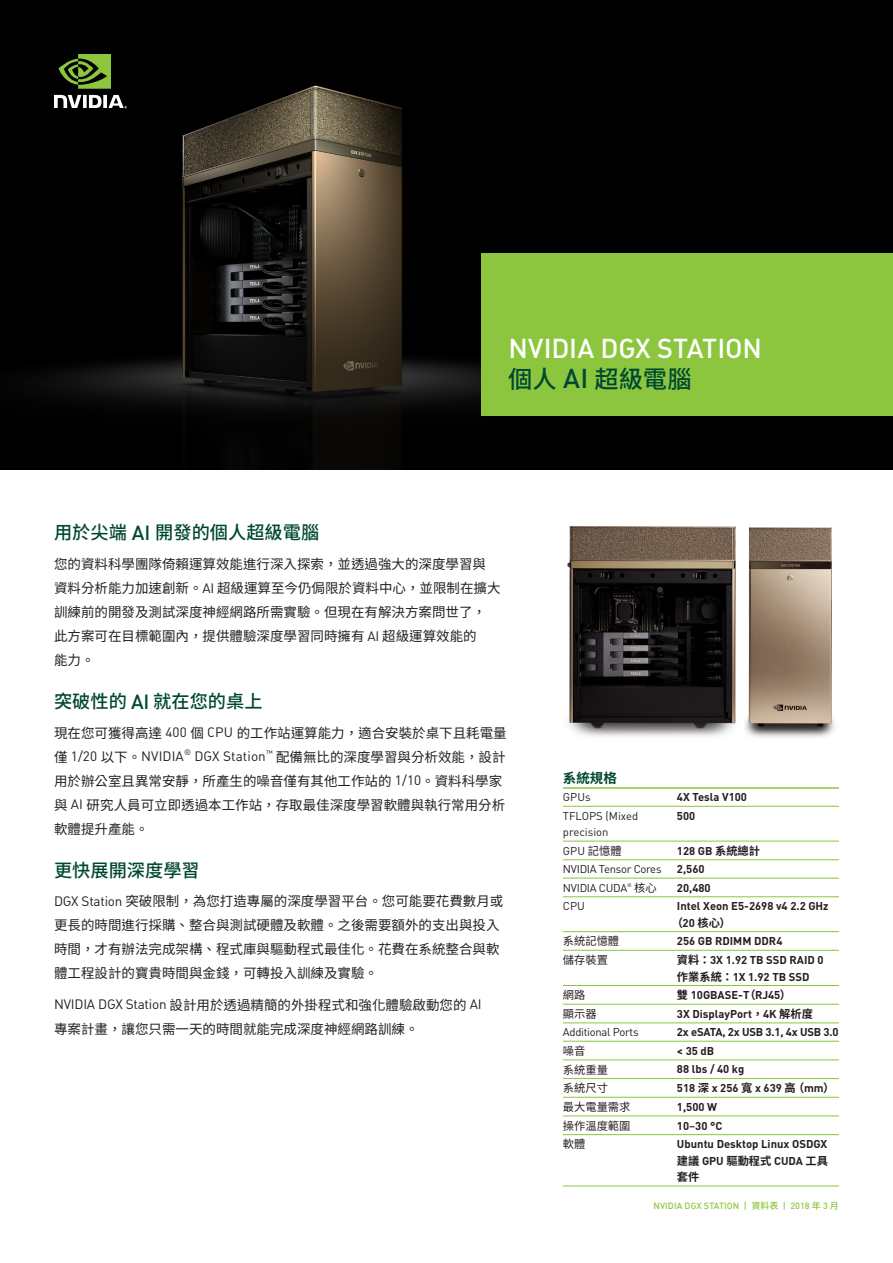
<style>
.page{position:relative;width:893px;height:1263px;background:#fff}
.page>*{position:absolute;margin:0;border:0;box-sizing:border-box;transform-origin:0 0}
.H0_Title{font:500 27px "DIN Pro";letter-spacing:-.005em;color:#fff}
.H0_Title-2{font:500 24.3px "Noto Sans CJ Ktc";letter-spacing:.005em;color:#004833}
.H2_Heading{font:500 18.15px "Noto Sans CJ Ktc";color:#004833}
.Body_Text_Spreaded_O{font:13.5px/24px "Noto Sans CJ Ktc";color:#231f20}
.Body_Text{font:13.5px/24px "Noto Sans CJ Ktc";color:#231f20}
.H5_Heading{font:700 13.5px "Noto Sans CJ Ktc";color:#004833}
.Right_Column{font:700 11.25px/16.5px "DIN Pro";color:#231f20}
.Body_Text-2{font:11.25px "DIN Pro";letter-spacing:-.025em;color:#231f20}
.Body_Text-3{font:11.25px "Noto Sans CJ Ktc";color:#231f20}
.Body_Text-4{font:11.25px/16.5px "DIN Pro";color:#231f20}
.Body_Text-5{font:11.25px "Noto Sans CJ Ktc";color:#231f20}
.t1{font:500 9px "DIN Pro";letter-spacing:.01em;color:#8bc63e}
.Body_Text_Spreaded_O-2{font:7.8px "DIN Pro";color:#231f20}
.s1{font-family:"DIN Pro";font-size:27px}
.s2{font-family:"DIN Pro";font-size:20.25px}
.s3{font-family:"DIN Pro"}
.s4{font-family:"Noto Sans CJ Ktc"}
</style>
<div class="page">
<img style="left:0;top:0;width:893px;height:469px">
<img style="left:567px;top:525px;width:169px;height:212px">
<img style="left:744px;top:527px;width:91px;height:210px">
<svg style="left:54px;top:95px;width:73px;height:13px"></svg>
<svg style="left:59px;top:54px;width:52px;height:35px;background:#507323"></svg>
<hr style="left:563px;top:859px;width:114px;height:1px;background:#8bc63e">
<hr style="left:677px;top:859px;width:162px;height:1px;background:#8bc63e">
<hr style="left:563px;top:878px;width:114px;height:1px;background:#8bc63e">
<hr style="left:677px;top:878px;width:162px;height:1px;background:#8bc63e">
<hr style="left:563px;top:896px;width:114px;height:1px;background:#8bc63e">
<hr style="left:677px;top:896px;width:162px;height:1px;background:#8bc63e">
<hr style="left:563px;top:931px;width:114px;height:1px;background:#8bc63e">
<hr style="left:677px;top:931px;width:162px;height:1px;background:#8bc63e">
<hr style="left:563px;top:950px;width:114px;height:1px;background:#8bc63e">
<hr style="left:563px;top:985px;width:114px;height:1px;background:#8bc63e">
<hr style="left:677px;top:985px;width:162px;height:1px;background:#8bc63e">
<hr style="left:563px;top:1004px;width:114px;height:1px;background:#8bc63e">
<hr style="left:677px;top:1004px;width:162px;height:1px;background:#8bc63e">
<hr style="left:563px;top:1022px;width:114px;height:1px;background:#8bc63e">
<hr style="left:677px;top:1022px;width:162px;height:1px;background:#8bc63e">
<hr style="left:563px;top:1041px;width:114px;height:1px;background:#8bc63e">
<hr style="left:677px;top:1041px;width:162px;height:1px;background:#8bc63e">
<hr style="left:563px;top:1059px;width:114px;height:1px;background:#8bc63e">
<hr style="left:677px;top:1059px;width:162px;height:1px;background:#8bc63e">
<hr style="left:563px;top:1078px;width:114px;height:1px;background:#8bc63e">
<hr style="left:677px;top:1078px;width:162px;height:1px;background:#8bc63e">
<hr style="left:563px;top:1097px;width:114px;height:1px;background:#8bc63e">
<hr style="left:677px;top:1097px;width:162px;height:1px;background:#8bc63e">
<hr style="left:563px;top:1115px;width:114px;height:1px;background:#8bc63e">
<hr style="left:677px;top:1115px;width:162px;height:1px;background:#8bc63e">
<hr style="left:563px;top:1134px;width:114px;height:1px;background:#8bc63e">
<hr style="left:677px;top:1134px;width:162px;height:1px;background:#8bc63e">
<hr style="left:563px;top:1185px;width:114px;height:1px;background:#8bc63e">
<hr style="left:677px;top:1185px;width:162px;height:1px;background:#8bc63e">
<hr style="left:563px;top:806px;width:114px;height:1px;background:#8bc63e">
<hr style="left:677px;top:806px;width:162px;height:1px;background:#8bc63e">
<hr style="left:563px;top:841px;width:114px;height:1px;background:#8bc63e">
<hr style="left:677px;top:841px;width:162px;height:1px;background:#8bc63e">
<hr style="left:677px;top:950px;width:162px;height:1px;background:#8bc63e">
<hr style="left:563px;top:787px;width:114px;height:2px;background:#8bc63e">
<hr style="left:677px;top:787px;width:162px;height:2px;background:#8bc63e">
<div style="left:481px;top:253px;width:412px;height:162px;background:#8bc63e"></div>
<p class="H0_Title" style="left:508px;top:330px;width:255px">NVIDIA DGX STATION</p>
<p class="H0_Title-2" style="left:508px;top:366px;width:185px">個人 <span class="s1">AI</span> 超級電腦</p>
<p class="H2_Heading" style="left:54px;top:522px;width:267px">用於尖端 <span class="s2">AI</span> 開發的個人超級電腦</p>
<p class="Body_Text" style="left:54px;top:552px;width:448px">您的資料科學團隊倚賴運算效能進行深入探索，並透過強大的深度學習與資料分析能力加速創新。<span class="s3">AI</span> 超級運算至今仍侷限於資料中心，並限制在擴大訓練前的開發及測試深度神經網路所需實驗。但現在有解決方案問世了，此方案可在目標範圍內，提供體驗深度學習同時擁有 <span class="s3">AI</span> 超級運算效能的<br>能力。</p>
<p class="H2_Heading" style="left:54px;top:691px;width:210px">突破性的 <span class="s2">AI</span> 就在您的桌上</p>
<p class="Body_Text_Spreaded_O" style="left:54px;top:721px;width:454px">現在您可獲得高達 <span class="s3">400</span> 個 <span class="s3">CPU</span> 的工作站運算能力，適合安裝於桌下且耗電量僅 <span class="s3">1/20</span> 以下。<span class="s3">NVIDIA</span></p>
<p class="Body_Text_Spreaded_O-2" style="left:184px;top:747px;width:8px">®</p>
<p class="Body_Text_Spreaded_O" style="left:54px;top:745px;width:453px;text-indent:140px"><span class="s3">DGX Station</span><sup>™</sup> 配備無比的深度學習與分析效能，設計用於辦公室且異常安靜，所產生的噪音僅有其他工作站的 <span class="s3">1/10</span>。資料科學家與 <span class="s3">AI</span> 研究人員可立即透過本工作站，存取最佳深度學習軟體與執行常用分析軟體提升產能。</p>
<p class="H2_Heading" style="left:54px;top:860px;width:147px">更快展開深度學習</p>
<p class="Body_Text_Spreaded_O" style="left:54px;top:890px;width:451px"><span class="s3">DGX Station</span> 突破限制，為您打造專屬的深度學習平台。您可能要花費數月或更長的時間進行採購、整合與測試硬體及軟體。之後需要額外的支出與投入時間，才有辦法完成架構、程式庫與驅動程式最佳化。花費在系統整合與軟體工程設計的寶貴時間與金錢，可轉投入訓練及實驗。</p>
<p class="Body_Text_Spreaded_O" style="left:54px;top:993px;width:429px"><span class="s3">NVIDIA DGX Station</span> 設計用於透過精簡的外掛程式和強化體驗啟動您的 <span class="s3">AI</span>專案計畫，讓您只需一天的時間就能完成深度神經網路訓練。</p>
<p class="H5_Heading" style="left:563px;top:770px;width:55px">系統規格</p>
<p class="Body_Text-2" style="left:563px;top:790px;width:29px">GPUs</p>
<p class="Right_Column" style="left:677px;top:789px;width:72px">4X Tesla V100</p>
<p class="Body_Text-4" style="left:563px;top:807px;width:77px">TFLOPS (Mixed precision</p>
<p class="Right_Column" style="left:677px;top:807px;width:20px">500</p>
<p class="Body_Text-2" style="left:563px;top:843px;width:60px">GPU <span class="s4">記憶體</span></p>
<p class="Right_Column" style="left:677px;top:842px;width:85px">128 GB <span class="s4">系統總計</span></p>
<p class="Body_Text-2" style="left:563px;top:861px;width:100px">NVIDIA Tensor Cores</p>
<p class="Right_Column" style="left:677px;top:860px;width:29px">2,560</p>
<p class="Body_Text-2" style="left:563px;top:880px;width:95px">NVIDIA CUDA<sup>®</sup> <span class="s4">核心</span></p>
<p class="Right_Column" style="left:677px;top:879px;width:35px">20,480</p>
<p class="Body_Text-2" style="left:563px;top:898px;width:23px">CPU</p>
<p class="Right_Column" style="left:672px;top:897px;width:158px;text-indent:5px">Intel Xeon E5-2698 v4 2.2 GHz<span class="s4">（</span>20 <span class="s4">核心）</span></p>
<p class="Body_Text-3" style="left:563px;top:935px;width:58px">系統記憶體</p>
<p class="Right_Column" style="left:677px;top:932px;width:107px">256 GB RDIMM DDR4</p>
<p class="Body_Text-3" style="left:563px;top:954px;width:46px">儲存裝置</p>
<p class="Right_Column" style="left:677px;top:951px;width:148px"><span class="s4">資料 ：</span> 3X 1.92 TB SSD RAID 0</p>
<p class="Right_Column" style="left:677px;top:968px;width:134px"><span class="s4">作業系統 ：</span> 1X 1.92 TB SSD</p>
<p class="Body_Text-3" style="left:563px;top:989px;width:24px">網路</p>
<p class="Right_Column" style="left:677px;top:986px;width:116px"><span class="s4">雙</span> 10GBASE-T<span class="s4">（</span>RJ45<span class="s4">）</span></p>
<p class="Body_Text-3" style="left:563px;top:1007px;width:35px">顯示器</p>
<p class="Right_Column" style="left:677px;top:1005px;width:138px">3X DisplayPort <span class="s4">，</span> 4K <span class="s4">解析度</span></p>
<p class="Body_Text-2" style="left:563px;top:1025px;width:77px">Additional Ports</p>
<p class="Right_Column" style="left:677px;top:1023px;width:163px">2x eSATA, 2x USB 3.1, 4x USB 3.0</p>
<p class="Body_Text-3" style="left:563px;top:1044px;width:24px">噪音</p>
<p class="Right_Column" style="left:677px;top:1042px;width:39px">&lt; 35 dB</p>
<p class="Body_Text-5" style="left:563px;top:1063px;width:46px">系統重量</p>
<p class="Right_Column" style="left:677px;top:1060px;width:69px">88 lbs / 40 kg</p>
<p class="Body_Text-5" style="left:563px;top:1082px;width:46px">系統尺寸</p>
<p class="Right_Column" style="left:677px;top:1079px;width:159px">518 <span class="s4">深</span> x 256 <span class="s4">寬</span> x 639 <span class="s4">高（</span>mm<span class="s4">）</span></p>
<p class="Body_Text-3" style="left:563px;top:1100px;width:69px">最大電量需求</p>
<p class="Right_Column" style="left:677px;top:1098px;width:42px">1,500 W</p>
<p class="Body_Text-5" style="left:563px;top:1119px;width:69px">操作溫度範圍</p>
<p class="Right_Column" style="left:677px;top:1117px;width:47px">10<span class="s4">–</span>30 °C</p>
<p class="Body_Text-5" style="left:563px;top:1138px;width:24px">軟體</p>
<p class="Right_Column" style="left:677px;top:1135px;width:153px;text-align:justify">Ubuntu Desktop Linux OSDGX<span class="s4">建議</span> GPU <span class="s4">驅動程式</span> CUDA <span class="s4">工具套件</span></p>
<p class="t1" style="left:653px;top:1200px;width:187px">NVIDIA DGX STATION | <span class="s4">資料表</span> | 2018 <span class="s4">年</span> 3 <span class="s4">月</span></p>
</div>
